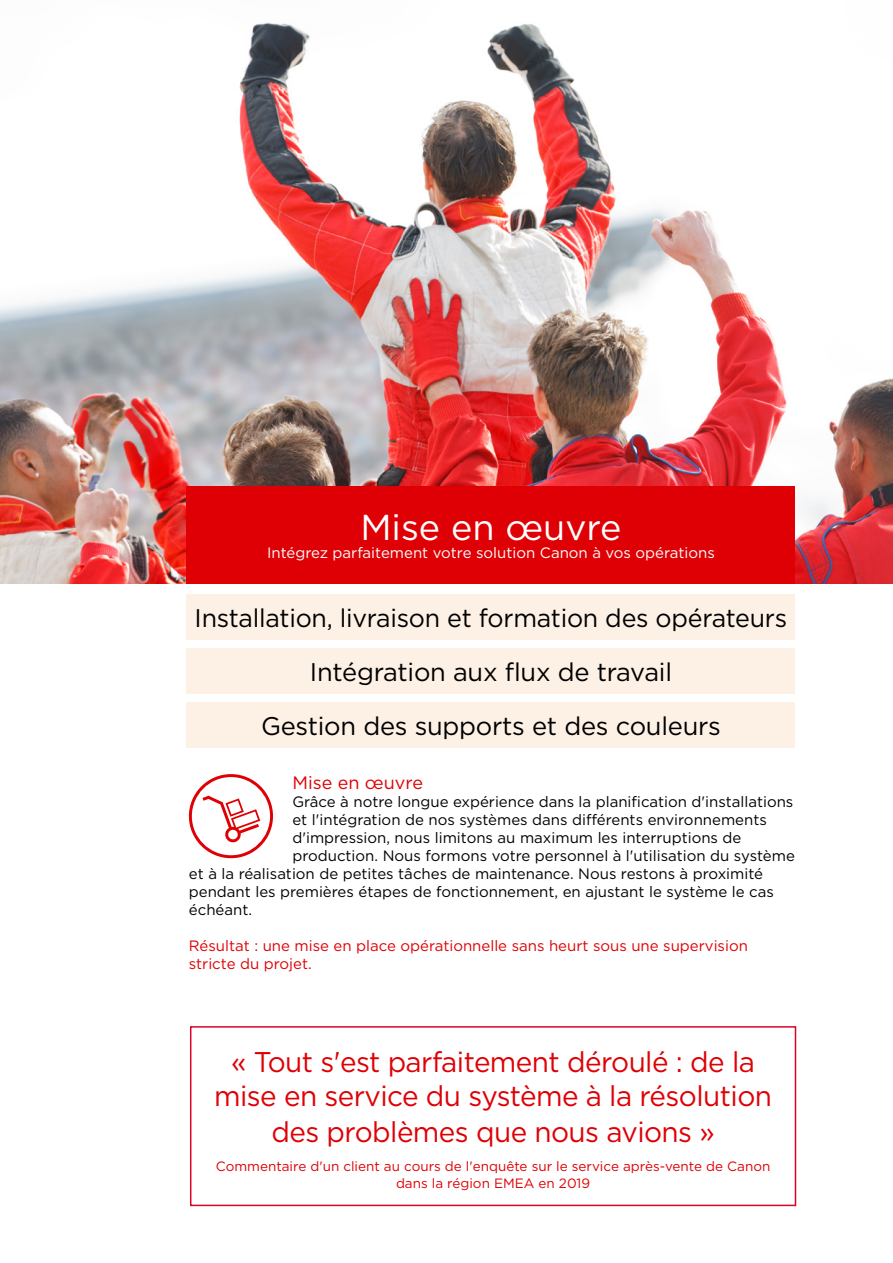
<style>
.page{position:relative;width:893px;height:1263px;background:#fff}
.page>*{position:absolute;margin:0;border:0;box-sizing:border-box;transform-origin:0 0}
.t1{font:36px "Gotham";color:#fff}
.t2{font:28.5px/35.1px "Gotham";letter-spacing:-.02em;color:#df0005;text-align:center}
.t3{font:25.5px/54px "Gotham";letter-spacing:-.01em;color:#000;text-align:center}
.t4{font:18px "Gotham";color:#df0005}
.t5{font:15px "Gotham";color:#000}
.t6{font:15px/18px "Gotham";color:#df0005}
.t7{font:15px "Gotham";color:#fff}
.t8{font:13.5px/16.2px "Gotham";color:#df0005;text-align:center}
</style>
<div class="page">
<img style="left:0;top:22px;width:893px;height:562px">
<div style="left:190px;top:1026px;width:606px;height:180px;border:2px solid #e00027"></div>
<div style="left:187px;top:486px;width:608px;height:98px;background:#df0005"></div>
<div style="left:187px;top:594px;width:608px;height:45px;background:#fdf1e6"></div>
<div style="left:187px;top:648px;width:608px;height:45px;background:#fdf1e6"></div>
<div style="left:187px;top:702px;width:608px;height:45px;background:#fdf1e6"></div>
<svg style="left:189px;top:774px;width:84px;height:84px"></svg>
<h1 class="t1" style="left:360px;top:505px;width:263px">Mise en œuvre</h1>
<p class="t7" style="left:267px;top:543px;width:449px">Intégrez parfaitement votre solution Canon à vos opérations</p>
<h3 class="t3" style="left:195px;top:590px;width:594px">Installation, livraison et formation des opérateurs<br>Intégration aux flux de travail<br>Gestion des supports et des couleurs</h3>
<p class="t4" style="left:292px;top:771px;width:132px">Mise en œuvre</p>
<p class="t5" style="left:292px;top:791px;width:502px">Grâce à notre longue expérience dans la planification d'installations</p>
<p class="t5" style="left:292px;top:809px;width:476px">et l'intégration de nos systèmes dans différents environnements</p>
<p class="t5" style="left:292px;top:827px;width:451px">d'impression, nous limitons au maximum les interruptions de</p>
<p class="t5" style="left:292px;top:845px;width:504px">production. Nous formons votre personnel à l'utilisation du système</p>
<p class="t5" style="left:189px;top:863px;width:576px">et à la réalisation de petites tâches de maintenance. Nous restons à proximité</p>
<p class="t5" style="left:189px;top:881px;width:586px">pendant les premières étapes de fonctionnement, en ajustant le système le cas</p>
<p class="t5" style="left:189px;top:899px;width:65px">échéant.</p>
<p class="t6" style="left:189px;top:936px;width:561px">Résultat : une mise en place opérationnelle sans heurt sous une supervision stricte du projet.</p>
<h2 class="t2" style="left:214px;top:1044px;width:559px">« Tout s'est parfaitement déroulé : de la mise en service du système à la résolution des problèmes que nous avions »</h2>
<p class="t8" style="left:216px;top:1158px;width:556px">Commentaire d'un client au cours de l'enquête sur le service après-vente de Canon dans la région EMEA en 2019</p>
</div>
